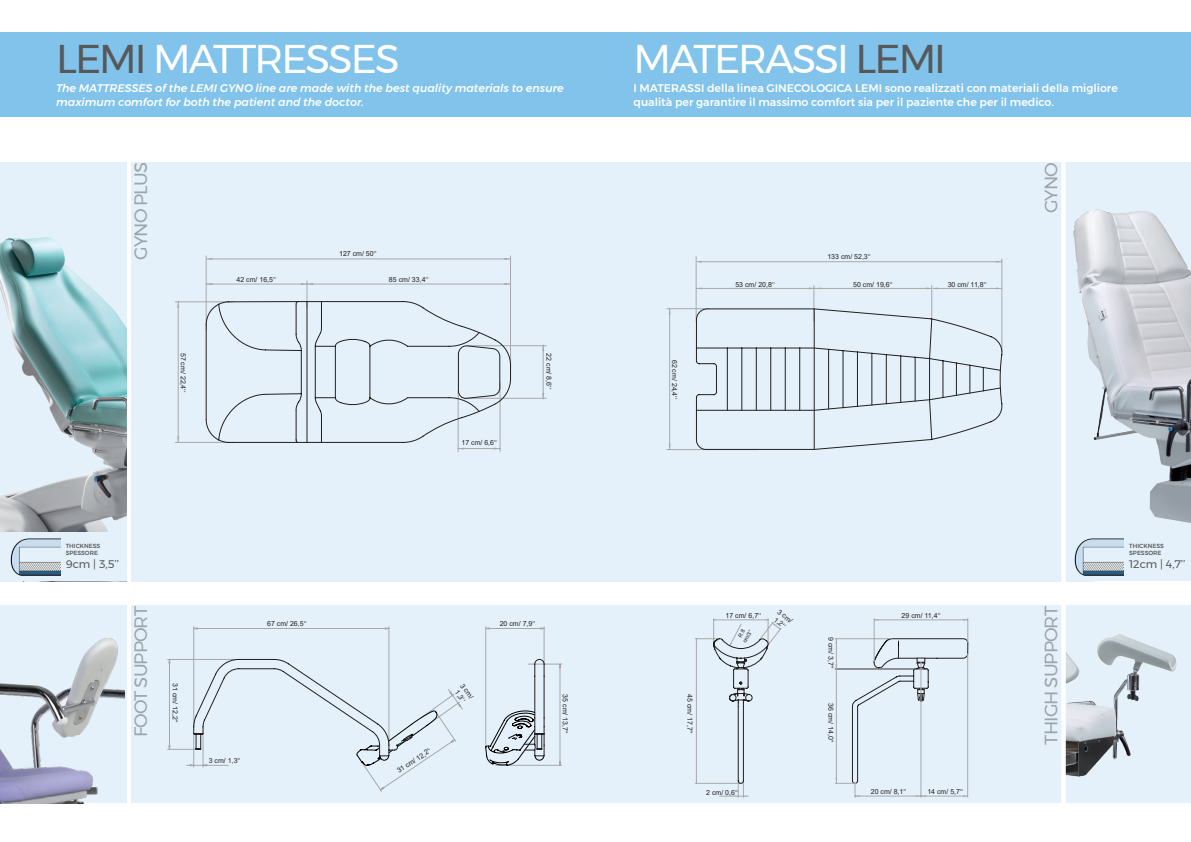
<style>
.page{position:relative;width:1191px;height:842px;background:#fff}
.page>*{position:absolute;margin:0;border:0;box-sizing:border-box;transform-origin:0 0}
.t1{font:40px "Montserrat";letter-spacing:-.05em;color:#fff}
.t2{font:18px "Montserrat";letter-spacing:-.05em;color:#57585a}
.t3{font:500 11px/14px "Montserrat";color:#fff}
.t4{font:italic 500 11px/14px "Montserrat";color:#fff}
.t5{font:11px "Montserrat";color:#57585a}
.t6{font:7px "Arial";color:#231f20}
.t7{font:500 5.9px "Montserrat";color:#57585a}
.t8{font:5.5px/6.6px "Arial";color:#231f20;text-align:center}
.s1{color:#57585a}
</style>
<div class="page">
<div style="left:74px;top:606px;width:1046px;height:197px;background:#e4f1fa"></div>
<div style="left:106px;top:162px;width:490px;height:419px;background:#e4f1fa"></div>
<img style="left:1px;top:162px;width:126px;height:371px">
<img style="left:0;top:606px;width:125px;height:197px">
<hr style="left:510px;top:256px;width:1px;height:111px;background:#a8a9ad">
<hr style="left:207px;top:259px;width:303px;height:1px;background:#a8a9ad">
<hr style="left:206px;top:256px;width:1px;height:75px;background:#a8a9ad">
<hr style="left:175px;top:301px;width:58px;height:1px;background:#a8a9ad">
<hr style="left:175px;top:442px;width:58px;height:1px;background:#a8a9ad">
<hr style="left:178px;top:302px;width:1px;height:140px;background:#a8a9ad">
<hr style="left:466px;top:345px;width:80px;height:1px;background:#a8a9ad">
<hr style="left:464px;top:398px;width:82px;height:1px;background:#a8a9ad">
<hr style="left:543px;top:345px;width:1px;height:54px;background:#a8a9ad">
<hr style="left:500px;top:382px;width:1px;height:70px;background:#a8a9ad">
<hr style="left:458px;top:391px;width:1px;height:61px;background:#a8a9ad">
<svg style="left:205px;top:281px;width:306px;height:169px"></svg>
<div style="left:0;top:533px;width:128px;height:48px;background:#e4f1fa"></div>
<img style="left:11px;top:538px;width:49px;height:38px">
<div style="left:0;top:33px;width:1191px;height:84px;background:#81c3eb"></div>
<svg style="left:167px;top:626px;width:395px;height:166px"></svg>
<svg style="left:193px;top:659px;width:352px;height:107px"></svg>
<hr style="left:127px;top:156px;width:4px;height:653px;background:#fff">
<div style="left:595px;top:162px;width:499px;height:419px;background:#e4f1fa"></div>
<img style="left:1073px;top:162px;width:118px;height:371px">
<img style="left:1065px;top:606px;width:126px;height:197px">
<hr style="left:933px;top:288px;width:69px;height:1px;background:#a8a9ad">
<hr style="left:931px;top:286px;width:1px;height:33px;background:#a8a9ad">
<hr style="left:814px;top:288px;width:117px;height:1px;background:#a8a9ad">
<hr style="left:667px;top:308px;width:42px;height:1px;background:#a8a9ad">
<hr style="left:667px;top:449px;width:90px;height:1px;background:#a8a9ad">
<hr style="left:669px;top:309px;width:1px;height:141px;background:#a8a9ad">
<hr style="left:1001px;top:259px;width:1px;height:92px;background:#a8a9ad">
<hr style="left:698px;top:261px;width:304px;height:1px;background:#a8a9ad">
<hr style="left:813px;top:286px;width:1px;height:35px;background:#a8a9ad">
<hr style="left:696px;top:256px;width:1px;height:65px;background:#a8a9ad">
<hr style="left:696px;top:288px;width:118px;height:1px;background:#a8a9ad">
<svg style="left:695px;top:308px;width:307px;height:142px"></svg>
<div style="left:1039px;top:533px;width:152px;height:48px;background:#e4f1fa"></div>
<img style="left:1074px;top:538px;width:50px;height:38px">
<svg style="left:835px;top:619px;width:133px;height:178px"></svg>
<svg style="left:694px;top:618px;width:87px;height:180px"></svg>
<hr style="left:1061px;top:162px;width:4px;height:653px;background:#fff">
<p class="t1" style="left:56px;top:28px;width:345px"><span class="s1">LEMI</span> MATTRESSES</p>
<p class="t4" style="left:56px;top:81px;width:509px">The MATTRESSES of the LEMI GYNO line are made with the best quality materials to ensure maximum comfort for both the patient and the doctor.</p>
<h2 class="t2" style="left:127px;top:260px;width:99px;rotate:-90deg">GYNO PLUS</h2>
<p class="t6" style="left:339px;top:249px;width:39px">127 cm/ 50‘‘</p>
<p class="t6" style="left:236px;top:275px;width:41px">42 cm/ 16,5‘‘</p>
<p class="t6" style="left:389px;top:275px;width:41px">85 cm/ 33,4‘‘</p>
<p class="t6" style="left:188px;top:353px;width:41px;rotate:90deg">57 cm/ 22,4‘‘</p>
<p class="t6" style="left:554px;top:353px;width:37px;rotate:90deg">22 cm/ 8,6‘‘</p>
<p class="t6" style="left:461px;top:437px;width:37px">17 cm/ 6,6‘‘</p>
<p class="t7" style="left:66px;top:541px;width:36px">THICKNESS</p>
<p class="t7" style="left:66px;top:548px;width:34px">SPESSORE</p>
<p class="t5" style="left:66px;top:556px;width:55px">9cm | 3,5’’</p>
<h2 class="t2" style="left:127px;top:737px;width:132px;rotate:-90deg">FOOT SUPPORT</h2>
<p class="t6" style="left:180px;top:683px;width:41px;rotate:90deg">31 cm/ 12,2‘‘</p>
<p class="t6" style="left:209px;top:756px;width:33px">3 cm/ 1,3‘‘</p>
<p class="t6" style="left:267px;top:618px;width:41px">67 cm/ 26,5‘‘</p>
<p class="t6" style="left:500px;top:618px;width:37px">20 cm/ 7,9‘‘</p>
<p class="t6" style="left:395px;top:768px;width:41px;rotate:-34deg">31 cm/ 12,2‘‘</p>
<p class="t6" style="left:466px;top:681px;width:19px;rotate:54deg">3 cm/</p>
<p class="t6" style="left:460px;top:688px;width:14px;rotate:54deg">1,3‘‘</p>
<p class="t6" style="left:570px;top:694px;width:41px;rotate:90deg">35 cm/ 13,7‘‘</p>
<p class="t1" style="left:633px;top:28px;width:314px">MATERASSI <span class="s1">LEMI</span></p>
<p class="t3" style="left:633px;top:81px;width:486px">I MATERASSI della linea GINECOLOGICA LEMI sono realizzati con materiali della migliore qualità per garantire il massimo comfort sia per il paziente che per il medico.</p>
<p class="t6" style="left:679px;top:360px;width:41px;rotate:90deg">62 cm/ 24,4‘‘</p>
<p class="t6" style="left:827px;top:252px;width:45px">133 cm/ 52,3‘‘</p>
<p class="t6" style="left:735px;top:279px;width:41px">53 cm/ 20,8‘‘</p>
<p class="t6" style="left:853px;top:279px;width:41px">50 cm/ 19,6‘‘</p>
<p class="t6" style="left:947px;top:279px;width:41px">30 cm/ 11,8‘‘</p>
<h2 class="t2" style="left:1037px;top:213px;width:53px;rotate:-90deg">GYNO</h2>
<p class="t6" style="left:694px;top:694px;width:41px;rotate:90deg">45 cm/ 17,7‘‘</p>
<p class="t6" style="left:781px;top:607px;width:19px;rotate:38deg">3 cm/</p>
<p class="t6" style="left:725px;top:611px;width:37px">17 cm/ 6,7‘‘</p>
<p class="t6" style="left:901px;top:611px;width:41px">29 cm/ 11,4‘‘</p>
<p class="t6" style="left:835px;top:637px;width:33px;rotate:90deg">9 cm/ 3,7‘‘</p>
<p class="t6" style="left:835px;top:703px;width:41px;rotate:90deg">36 cm/ 14,0‘‘</p>
<p class="t6" style="left:777px;top:615px;width:14px;rotate:38deg">1,2‘‘</p>
<p class="t8" style="left:735px;top:638px;width:16px;rotate:-62deg">R 8 cm/3‘‘</p>
<p class="t6" style="left:706px;top:787px;width:33px">2 cm/ 0,6‘‘</p>
<p class="t6" style="left:870px;top:787px;width:37px">20 cm/ 8,1‘‘</p>
<p class="t6" style="left:927px;top:787px;width:37px">14 cm/ 5,7‘‘</p>
<h2 class="t2" style="left:1037px;top:745px;width:140px;rotate:-90deg">THIGH SUPPORT</h2>
<p class="t7" style="left:1129px;top:541px;width:36px">THICKNESS</p>
<p class="t7" style="left:1129px;top:548px;width:34px">SPESSORE</p>
<p class="t5" style="left:1129px;top:556px;width:58px">12cm | 4,7’’</p>
</div>
